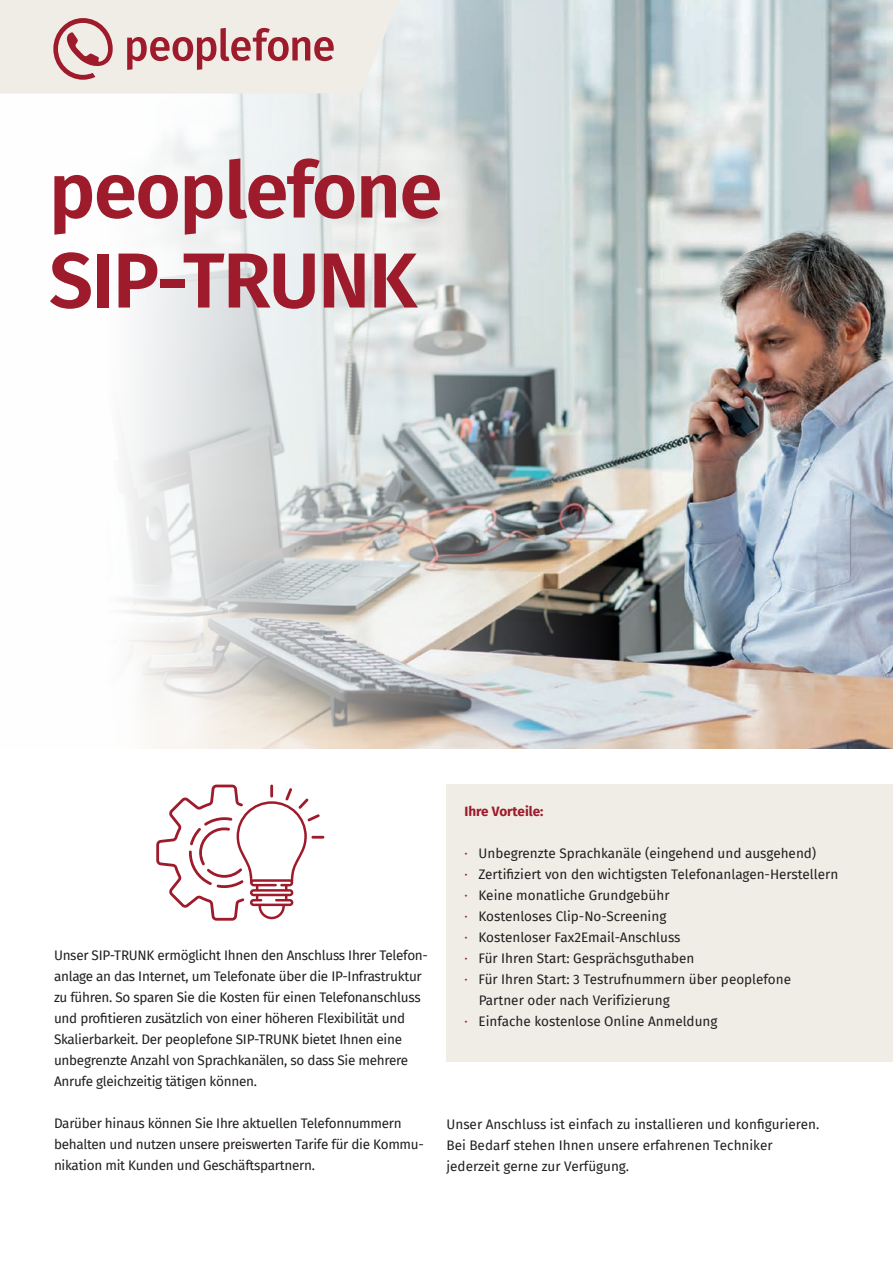
<style>
.page{position:relative;width:893px;height:1263px;background:#fff}
.page>*{position:absolute;margin:0;border:0;box-sizing:border-box;transform-origin:0 0}
.t1{font:600 78px "Fira Sans";letter-spacing:-.02em;color:#9d1b2b}
.t2{font:13.5px/21px "Fira Sans";letter-spacing:-.02em;color:#231f20}
.t3{font:13.5px/21px "Fira Sans";color:#231f20}
.t4{font:700 13.5px "Fira Sans";color:#9d1b2b}
.s1{color:#9d1b2b}
</style>
<div class="page">
<img style="left:125px;top:0;width:768px;height:748px">
<div style="left:446px;top:784px;width:447px;height:278px;background:#f0ece6"></div>
<svg style="left:156px;top:784px;width:168px;height:137px"></svg>
<svg style="left:0;top:0;width:399px;height:94px;background:#e6d6d2"></svg>
<p class="t1" style="left:49px;top:126px;width:395px">peoplefone</p>
<p class="t1" style="left:49px;top:216px;width:370px">SIP-TRUNK</p>
<p class="t4" style="left:465px;top:800px;width:80px">Ihre Vorteile:</p>
<p class="t3" style="left:465px;top:843px;width:353px"><span class="s1">·</span> Unbegrenzte Sprachkanäle (eingehend und ausgehend)</p>
<p class="t3" style="left:465px;top:864px;width:375px"><span class="s1">·</span> Zertifiziert von den wichtigsten Telefonanlagen-Herstellern</p>
<p class="t3" style="left:465px;top:885px;width:206px"><span class="s1">·</span> Keine monatliche Grundgebühr</p>
<p class="t3" style="left:465px;top:906px;width:203px"><span class="s1">·</span> Kostenloses Clip-No-Screening</p>
<p class="t3" style="left:465px;top:927px;width:218px"><span class="s1">·</span> Kostenloser Fax2Email-Anschluss</p>
<p class="t3" style="left:465px;top:948px;width:231px"><span class="s1">·</span> Für Ihren Start: Gesprächsguthaben</p>
<p class="t3" style="left:465px;top:969px;width:328px"><span class="s1">·</span> Für Ihren Start: 3 Testrufnummern über peoplefone</p>
<p class="t3" style="left:479px;top:990px;width:192px">Partner oder nach Verifizierung</p>
<p class="t3" style="left:465px;top:1011px;width:254px"><span class="s1">·</span> Einfache kostenlose Online Anmeldung</p>
<p class="t2" style="left:54px;top:944px;width:376px">Unser SIP-TRUNK ermöglicht Ihnen den Anschluss Ihrer Telefon&shy;anlage an das Internet, um Telefonate über die IP-Infrastruktur zu führen. So sparen Sie die Kosten für einen Telefonanschluss und profitieren zusätzlich von einer höheren Flexibilität und Skalierbarkeit. Der peoplefone SIP-TRUNK bietet Ihnen eine unbegrenzte Anzahl von Sprachkanälen, so dass Sie mehrere Anrufe gleichzeitig tätigen können.</p>
<p class="t2" style="left:54px;top:1112px;width:371px">Darüber hinaus können Sie Ihre aktuellen Telefonnummern behalten und nutzen unsere preiswerten Tarife für die Kommu&shy;nikation mit Kunden und Geschäftspartnern.</p>
<p class="t3" style="left:446px;top:1113px;width:374px">Unser Anschluss ist einfach zu installieren und konfigurieren.<br>Bei Bedarf stehen Ihnen unsere erfahrenen Techniker</p>
<p class="t3" style="left:446px;top:1155px;width:184px">jederzeit gerne zur Verfügung.</p>
</div>
